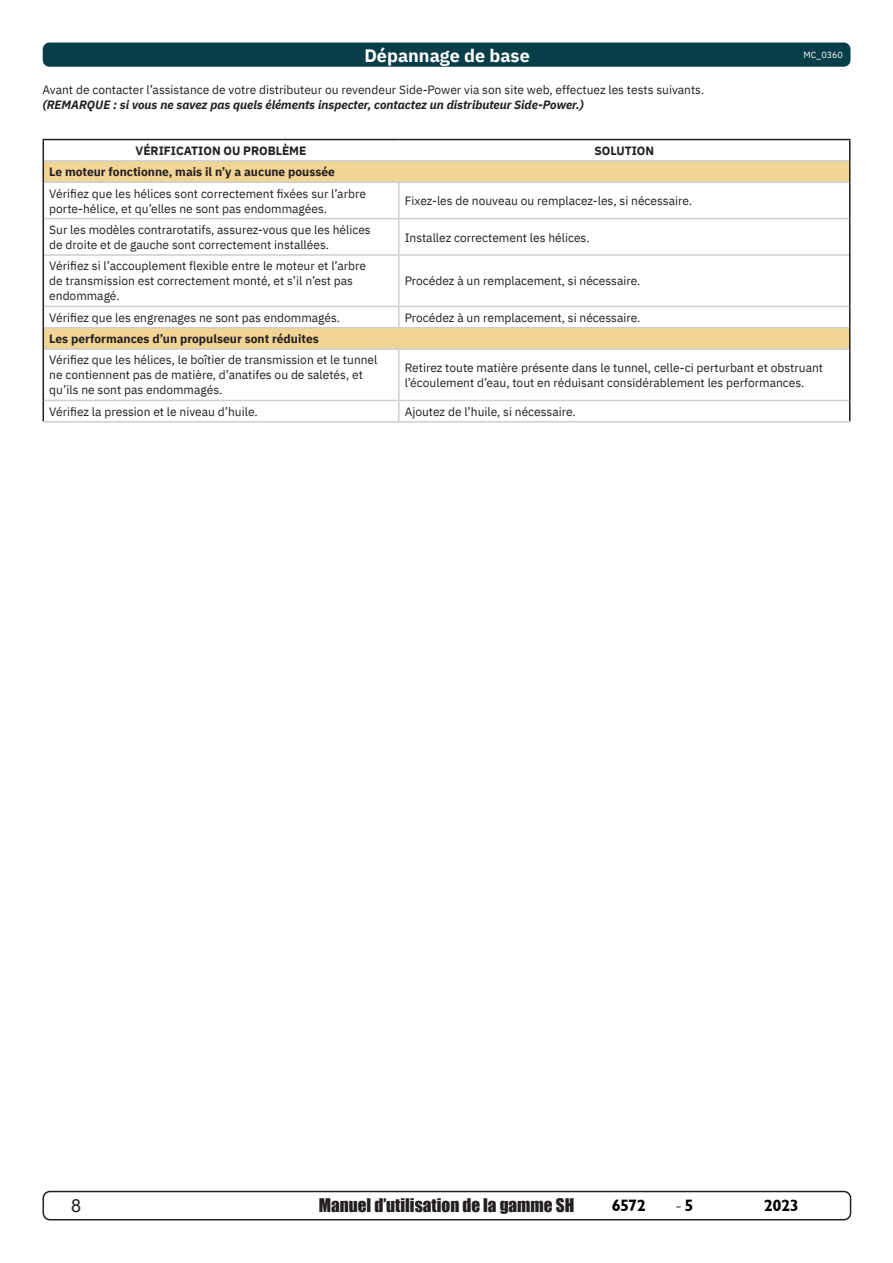
<style>
.page{position:relative;width:893px;height:1263px;background:#fff}
.page>*{position:absolute;margin:0;border:0;box-sizing:border-box;transform-origin:0 0}
.t1{font:700 18px "IBM Plex Sans";color:#fff}
.t2{font:18px "Minion Pro";color:#231f20}
.t3{font:18px "Arial";color:#231f20}
.t4{font:17.25px "Impact";color:#231f20}
.t5{font:16.5px "Garrison Sans BOLD";letter-spacing:-.035em;color:#000}
.t6{font:12px/15px "IBM Plex Sans";color:#231f20}
.t7{font:700 12px "IBM Plex Sans";color:#231f20}
.t8{font:9px "IBM Plex Sans";color:#fff}
.s1{font-weight:700;font-style:italic}
.s2{font-weight:700}
.s3{font-family:"Garrison Sans BOLD";font-size:16.5px;color:#000}
</style>
<div class="page">
<div style="left:43px;top:43px;width:807px;height:24px;background:#083e48;border-radius:7px"></div>
<div style="left:43px;top:161px;width:807px;height:21px;background:#f2d494"></div>
<div style="left:43px;top:328px;width:807px;height:21px;background:#f2d494"></div>
<hr style="left:44px;top:160px;width:355px;height:2px;background:#cdced0">
<hr style="left:399px;top:160px;width:450px;height:2px;background:#cdced0">
<hr style="left:44px;top:182px;width:355px;height:1px;background:#cdced0">
<hr style="left:399px;top:182px;width:450px;height:1px;background:#cdced0">
<hr style="left:398px;top:183px;width:1px;height:35px;background:#cdced0">
<hr style="left:44px;top:218px;width:355px;height:1px;background:#cdced0">
<hr style="left:399px;top:218px;width:450px;height:1px;background:#cdced0">
<hr style="left:398px;top:219px;width:1px;height:35px;background:#cdced0">
<hr style="left:44px;top:254px;width:355px;height:2px;background:#cdced0">
<hr style="left:399px;top:254px;width:450px;height:2px;background:#cdced0">
<hr style="left:398px;top:256px;width:1px;height:50px;background:#cdced0">
<hr style="left:44px;top:306px;width:355px;height:1px;background:#cdced0">
<hr style="left:399px;top:306px;width:450px;height:1px;background:#cdced0">
<svg style="left:398px;top:307px;width:1px;height:20px"></svg>
<hr style="left:44px;top:327px;width:355px;height:1px;background:#cdced0">
<hr style="left:399px;top:327px;width:450px;height:1px;background:#cdced0">
<hr style="left:44px;top:348px;width:355px;height:2px;background:#cdced0">
<hr style="left:399px;top:348px;width:450px;height:2px;background:#cdced0">
<hr style="left:398px;top:350px;width:1px;height:50px;background:#cdced0">
<hr style="left:44px;top:400px;width:355px;height:1px;background:#cdced0">
<hr style="left:399px;top:400px;width:450px;height:1px;background:#cdced0">
<svg style="left:398px;top:401px;width:1px;height:20px"></svg>
<hr style="left:43px;top:421px;width:356px;height:2px;background:#cdced0">
<hr style="left:399px;top:421px;width:451px;height:2px;background:#cdced0">
<hr style="left:43px;top:139px;width:356px;height:1px;background:#231f20">
<hr style="left:399px;top:139px;width:451px;height:1px;background:#231f20">
<svg style="left:849px;top:140px;width:1px;height:42px"></svg>
<svg style="left:43px;top:140px;width:1px;height:42px"></svg>
<hr style="left:43px;top:182px;width:1px;height:37px;background:#231f20">
<hr style="left:849px;top:182px;width:1px;height:37px;background:#231f20">
<hr style="left:43px;top:219px;width:1px;height:36px;background:#231f20">
<hr style="left:849px;top:219px;width:1px;height:36px;background:#231f20">
<hr style="left:43px;top:255px;width:1px;height:51px;background:#231f20">
<hr style="left:849px;top:255px;width:1px;height:51px;background:#231f20">
<svg style="left:849px;top:306px;width:1px;height:43px"></svg>
<svg style="left:43px;top:306px;width:1px;height:43px"></svg>
<hr style="left:43px;top:349px;width:1px;height:51px;background:#231f20">
<hr style="left:849px;top:349px;width:1px;height:51px;background:#231f20">
<svg style="left:43px;top:400px;width:1px;height:21px"></svg>
<svg style="left:849px;top:400px;width:1px;height:21px"></svg>
<div style="left:43px;top:1191px;width:808px;height:29px;border:2px solid #231f20;border-radius:7px"></div>
<p class="t1" style="left:364px;top:41px;width:167px">Dépannage de base</p>
<p class="t8" style="left:803px;top:48px;width:41px">MC_0360</p>
<p class="t6" style="left:43px;top:82px;width:663px">Avant de contacter l’assistance de votre distributeur ou revendeur Side-Power via son site web, effectuez les tests suivants. <span class="s1">(REMARQUE : si vous ne savez pas quels éléments inspecter, contactez un distributeur Side-Power.)</span></p>
<p class="t7" style="left:136px;top:141px;width:172px">VÉRIFICATION OU PROBLÈME</p>
<p class="t7" style="left:594px;top:141px;width:61px">SOLUTION</p>
<p class="t6" style="left:49px;top:160px;width:318px;line-height:21.3px"><span class="s2">Le moteur fonctionne, mais il n’y a aucune poussée<br></span>Vérifiez que les hélices sont correctement fixées sur l’arbre</p>
<p class="t6" style="left:49px;top:200px;width:279px">porte-hélice, et qu’elles ne sont pas endommagées.</p>
<p class="t6" style="left:405px;top:192px;width:289px">Fixez-les de nouveau ou remplacez-les, si nécessaire.</p>
<p class="t6" style="left:49px;top:221px;width:323px">Sur les modèles contrarotatifs, assurez-vous que les hélices de droite et de gauche sont correctement installées.</p>
<p class="t6" style="left:405px;top:229px;width:186px">Installez correctement les hélices.</p>
<p class="t6" style="left:49px;top:258px;width:318px">Vérifiez si l’accouplement flexible entre le moteur et l’arbre de transmission est correctement monté, et s’il n’est pas endommagé.</p>
<p class="t6" style="left:405px;top:273px;width:237px">Procédez à un remplacement, si nécessaire.</p>
<p class="t6" style="left:49px;top:309px;width:292px">Vérifiez que les engrenages ne sont pas endommagés.</p>
<p class="t6" style="left:405px;top:309px;width:237px">Procédez à un remplacement, si nécessaire.</p>
<p class="t6" style="left:49px;top:327px;width:330px;line-height:21.3px"><span class="s2">Les performances d’un propulseur sont réduites<br></span>Vérifiez que les hélices, le boîtier de transmission et le tunnel</p>
<p class="t6" style="left:49px;top:367px;width:315px">ne contiennent pas de matière, d’anatifes ou de saletés, et qu’ils ne sont pas endommagés.</p>
<p class="t6" style="left:405px;top:359px;width:420px">Retirez toute matière présente dans le tunnel, celle-ci perturbant et obstruant l’écoulement d’eau, tout en réduisant considérablement les performances.</p>
<p class="t6" style="left:49px;top:403px;width:210px">Vérifiez la pression et le niveau d’huile.</p>
<p class="t6" style="left:405px;top:403px;width:173px">Ajoutez de l’huile, si nécessaire.</p>
<h1 class="t3" style="left:71px;top:1193px;width:12px">8</h1>
<h2 class="t4" style="left:319px;top:1192px;width:257px">Manuel d’utilisation de la gamme SH</h2>
<h3 class="t5" style="left:612px;top:1196px;width:36px">6572</h3>
<h1 class="t2" style="left:675px;top:1193px;width:20px">-<span class="s3">5</span></h1>
<h3 class="t5" style="left:764px;top:1196px;width:37px">2023</h3>
</div>
